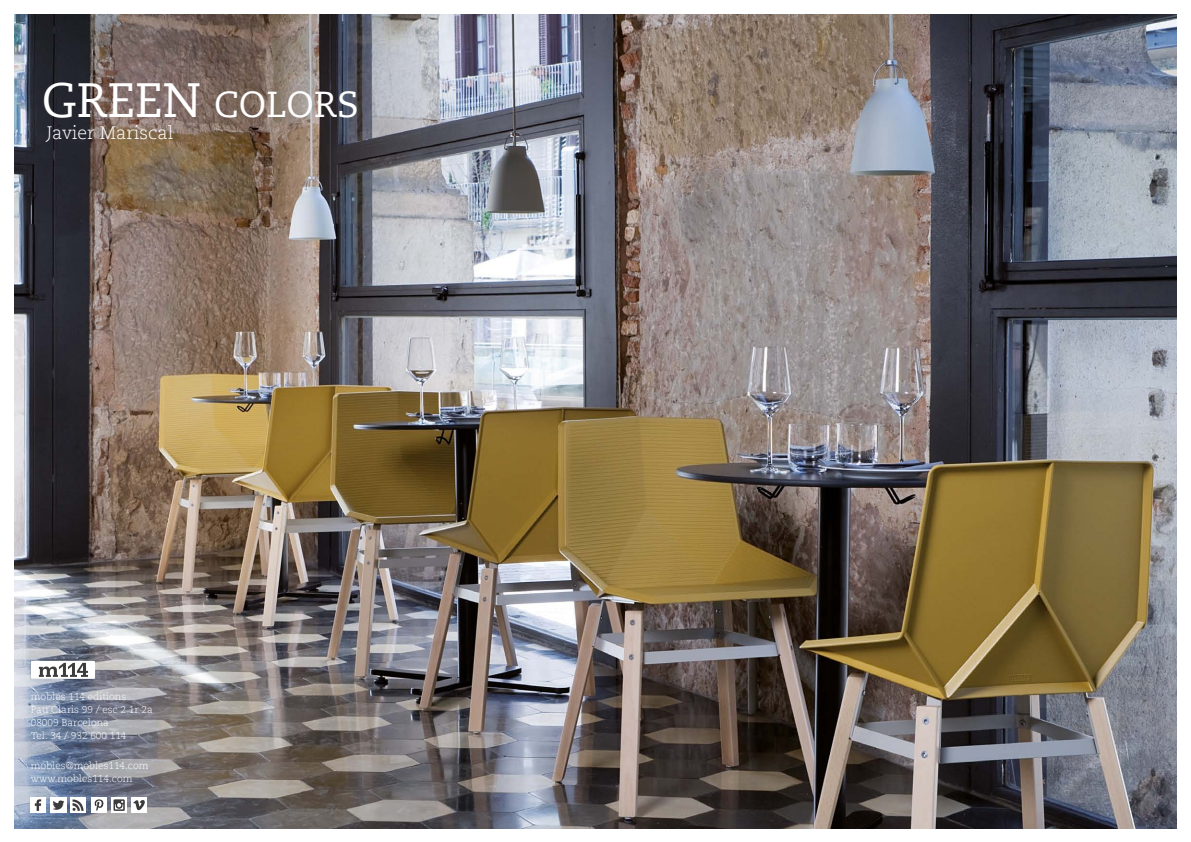
<style>
.page{position:relative;width:1191px;height:842px;background:#fff}
.page>*{position:absolute;margin:0;border:0;box-sizing:border-box;transform-origin:0 0}
.t1{font:36px "Caecilia LT Std";color:#fff}
.t2{font:300 18px "Caecilia LT Std";color:#fff}
.t3{font:300 10px/13px "Caecilia LT Std";color:#fff}
.s1{font-size:48px}
</style>
<div class="page">
<img style="left:14px;top:14px;width:1162px;height:814px">
<div style="left:31px;top:661px;width:64px;height:18px;background:#fff"></div>
<svg style="left:39px;top:663px;width:49px;height:14px"></svg>
<img style="left:31px;top:797px;width:15px;height:15px">
<img style="left:51px;top:797px;width:15px;height:15px">
<img style="left:70px;top:797px;width:16px;height:15px">
<img style="left:91px;top:797px;width:16px;height:15px">
<img style="left:111px;top:797px;width:16px;height:15px">
<img style="left:131px;top:797px;width:15px;height:15px">
<h1 class="t1" style="left:42px;top:84px;width:318px"><span class="s1">GREEN</span> COLORS</h1>
<h2 class="t2" style="left:47px;top:123px;width:128px">Javier Mariscal</h2>
<p class="t3" style="left:31px;top:690px;width:123px">mobles 114 editions<br>Pau Claris 99 / esc 2 1r 2a<br>08009 Barcelona<br>Tel. 34 / 932 600 114</p>
<p class="t3" style="left:31px;top:759px;width:119px">mobles@mobles114.com www.mobles114.com</p>
</div>
